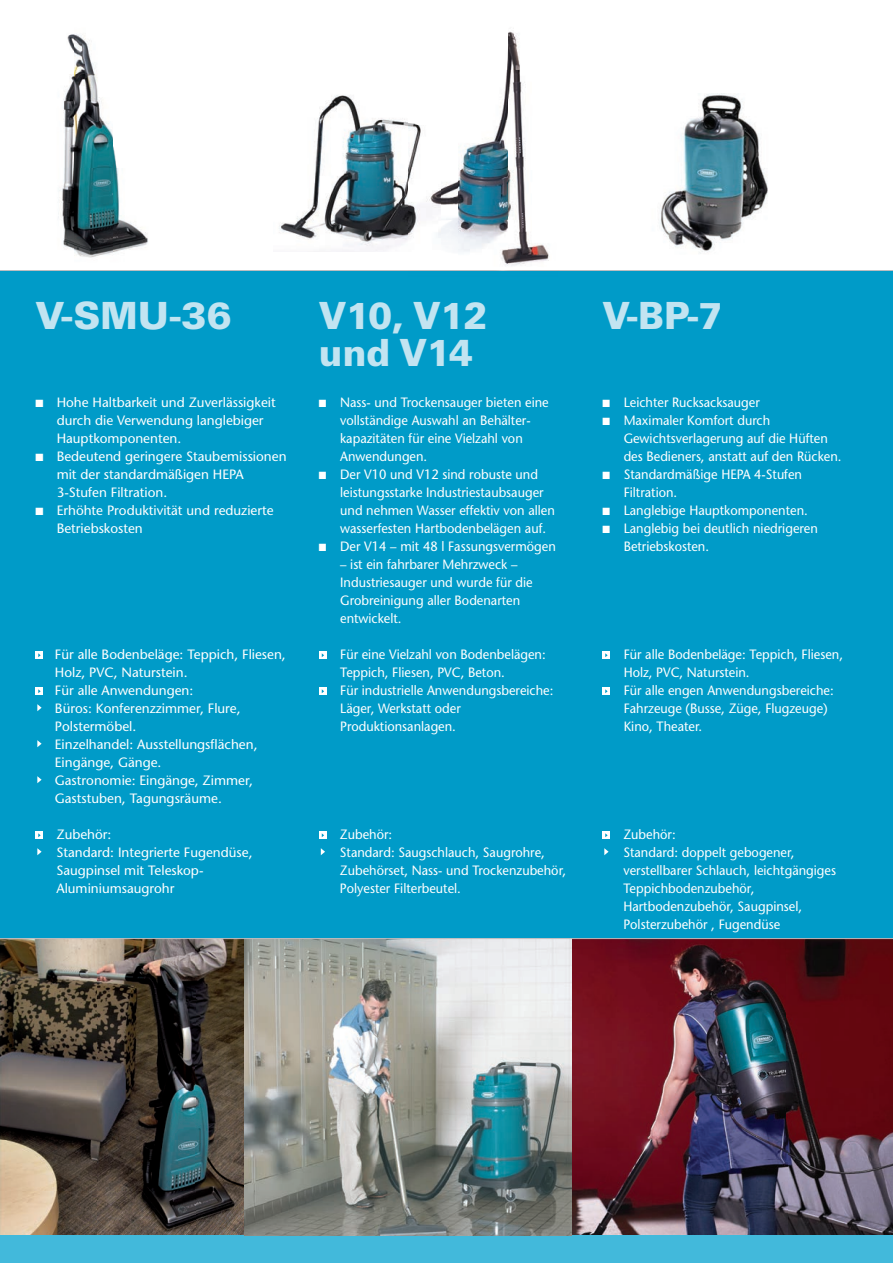
<style>
.page{position:relative;width:893px;height:1263px;background:#fff}
.page>*{position:absolute;margin:0;border:0;box-sizing:border-box;transform-origin:0 0}
.t1{font:900 37.5px/37.5px "Univers LT Std";color:#c2e4f1;scale:.95 1}
.t2{font:900 37.5px "Univers LT Std";color:#c2e4f1}
.t3{font:500 13.5px/18px "Stone Sans Std";color:#fff;scale:.95 1}
.t4{font:500 13.5px/18px "Stone Sans Std";color:#fff}
</style>
<div class="page">
<div style="left:0;top:271px;width:893px;height:992px;background:#009bc8"></div>
<svg style="left:35px;top:651px;width:8px;height:8px"></svg>
<svg style="left:35px;top:687px;width:8px;height:8px"></svg>
<svg style="left:37px;top:704px;width:5px;height:7px"></svg>
<svg style="left:37px;top:740px;width:5px;height:7px"></svg>
<svg style="left:37px;top:776px;width:5px;height:7px"></svg>
<svg style="left:35px;top:831px;width:8px;height:8px"></svg>
<svg style="left:37px;top:848px;width:5px;height:7px"></svg>
<svg style="left:319px;top:651px;width:7px;height:8px"></svg>
<svg style="left:319px;top:687px;width:7px;height:8px"></svg>
<svg style="left:319px;top:831px;width:7px;height:8px"></svg>
<svg style="left:321px;top:848px;width:4px;height:7px"></svg>
<svg style="left:602px;top:651px;width:8px;height:8px"></svg>
<svg style="left:602px;top:687px;width:8px;height:8px"></svg>
<svg style="left:602px;top:831px;width:8px;height:8px"></svg>
<svg style="left:604px;top:848px;width:5px;height:7px"></svg>
<img style="left:58px;top:34px;width:90px;height:224px">
<img style="left:660px;top:93px;width:108px;height:161px">
<hr style="left:0;top:270px;width:893px;height:1px;background:#bcbdc0">
<img style="left:244px;top:939px;width:649px;height:296px">
<img style="left:0;top:939px;width:244px;height:297px">
<div style="left:0;top:1236px;width:893px;height:27px;background:#42b9db"></div>
<img style="left:279px;top:95px;width:161px;height:156px">
<img style="left:409px;top:31px;width:116px;height:90px">
<img style="left:440px;top:121px;width:86px;height:99px">
<img style="left:409px;top:220px;width:140px;height:46px">
<hr style="left:0;top:938px;width:893px;height:1px;background:#bcbdc0">
<h1 class="t2" style="left:35px;top:301px;width:198px">V-SMU-36</h1>
<p class="t4" style="left:57px;top:394px;width:220px;text-indent:-21px">■ Hohe Haltbarkeit und Zuverlässigkeit durch die Verwendung langlebiger<br>Hauptkomponenten.</p>
<p class="t4" style="left:57px;top:448px;width:231px;text-indent:-21px">■ Bedeutend geringere Staubemissionen mit der standardmäßigen HEPA<br>3-Stufen Filtration.</p>
<p class="t4" style="left:57px;top:502px;width:218px;text-indent:-21px">■ Erhöhte Produktivität und reduzierte<br>Betriebskosten</p>
<p class="t4" style="left:55px;top:646px;width:232px">Für alle Bodenbeläge: Teppich, Fliesen,<br>Holz, PVC, Naturstein.<br>Für alle Anwendungen:<br>Büros: Konferenzzimmer, Flure,<br>Polstermöbel.<br>Einzelhandel: Ausstellungsflächen,<br>Eingänge, Gänge.<br>Gastronomie: Eingänge, Zimmer,<br>Gaststuben, Tagungsräume.</p>
<p class="t4" style="left:56px;top:826px;width:198px">Zubehör:<br>Standard: Integrierte Fugendüse,<br>Saugpinsel mit Teleskop-<br>Aluminiumsaugrohr</p>
<h1 class="t1" style="left:319px;top:300px;width:179px">V10, V12 und V14</h1>
<p class="t3" style="left:340px;top:394px;width:221px;text-indent:-21px">■ Nass- und Trockensauger bieten eine vollständige Auswahl an Behälter&shy;kapazitäten für eine Vielzahl von<br>Anwendungen.</p>
<p class="t3" style="left:340px;top:466px;width:228px;text-indent:-21px">■ Der V10 und V12 sind robuste und leistungsstarke Industriestaubsauger und nehmen Wasser effektiv von allen wasserfesten Hartbodenbelägen auf.</p>
<p class="t3" style="left:319px;top:538px;width:251px">■ Der V14 – mit 48 l Fassungsvermögen</p>
<p class="t3" style="left:340px;top:556px;width:204px">– ist ein fahrbarer Mehrzweck –<br>Industriesauger und wurde für die<br>Grobreinigung aller Bodenarten entwickelt.</p>
<p class="t3" style="left:340px;top:646px;width:226px">Für eine Vielzahl von Bodenbelägen:<br>Teppich, Fliesen, PVC, Beton.<br>Für industrielle Anwendungsbereiche:<br>Läger, Werkstatt oder<br>Produktionsanlagen.</p>
<p class="t3" style="left:340px;top:826px;width:240px">Zubehör:<br>Standard: Saugschlauch, Saugrohre,<br>Zubehörset, Nass- und Trockenzubehör,<br>Polyester Filterbeutel.</p>
<h1 class="t1" style="left:602px;top:300px;width:128px">V-BP-7</h1>
<p class="t3" style="left:602px;top:394px;width:167px">■ Leichter Rucksacksauger</p>
<p class="t3" style="left:624px;top:412px;width:231px;text-indent:-21px">■ Maximaler Komfort durch<br>Gewichtsverlagerung auf die Hüften des Bedieners, anstatt auf den Rücken.</p>
<p class="t3" style="left:624px;top:466px;width:189px;text-indent:-21px">■ Standardmäßige HEPA 4-Stufen<br>Filtration.</p>
<p class="t3" style="left:602px;top:502px;width:218px">■ Langlebige Hauptkomponenten.</p>
<p class="t3" style="left:624px;top:520px;width:206px;text-indent:-21px">■ Langlebig bei deutlich niedrigeren<br>Betriebskosten.</p>
<p class="t3" style="left:624px;top:646px;width:232px">Für alle Bodenbeläge: Teppich, Fliesen,<br>Holz, PVC, Naturstein.<br>Für alle engen Anwendungsbereiche:<br>Fahrzeuge (Busse, Züge, Flugzeuge)<br>Kino, Theater.</p>
<p class="t3" style="left:623px;top:826px;width:225px">Zubehör:<br>Standard: doppelt gebogener, verstellbarer Schlauch, leichtgängiges<br>Teppichbodenzubehör,<br>Hartbodenzubehör, Saugpinsel,<br>Polsterzubehör , Fugendüse</p>
</div>
